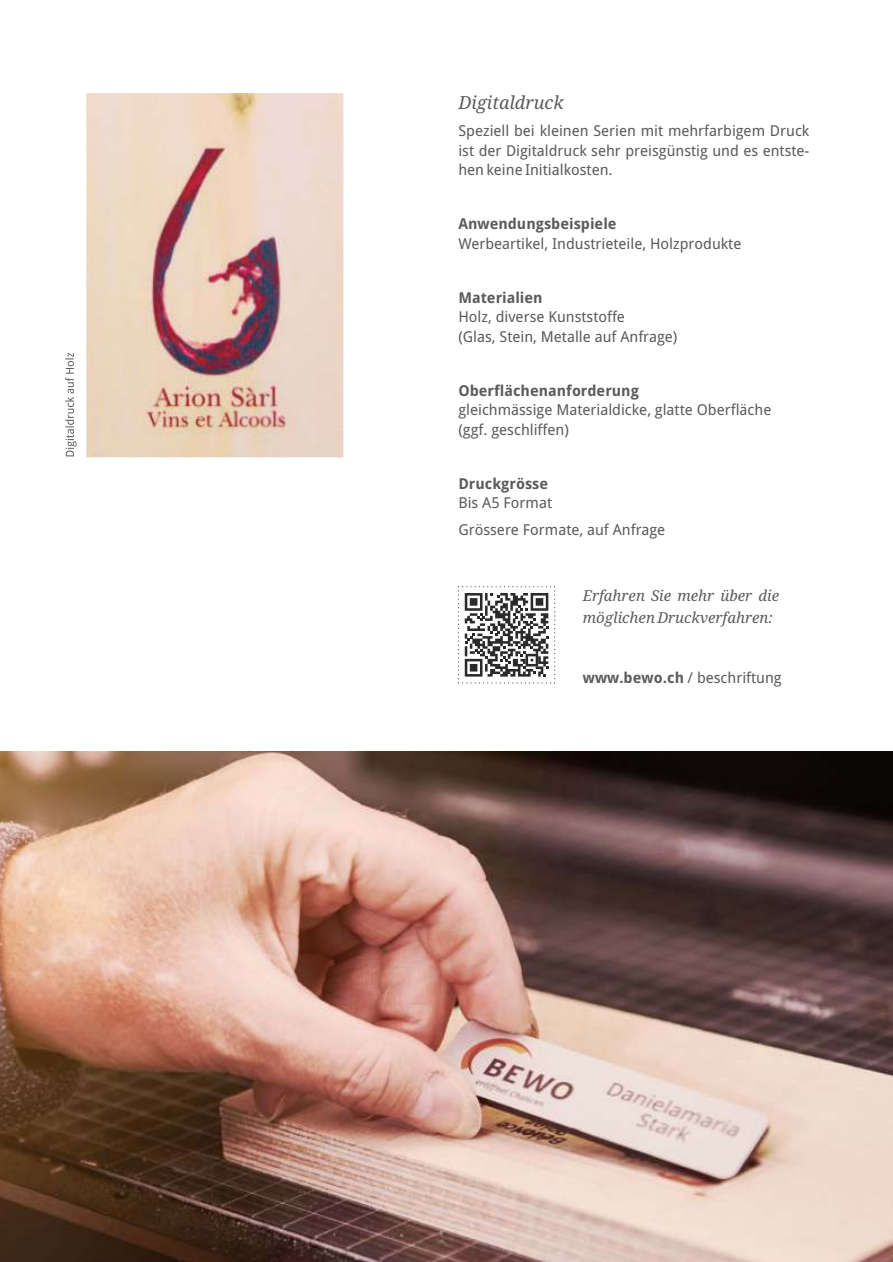
<style>
.page{position:relative;width:893px;height:1262px;background:#fff}
.page>*{position:absolute;margin:0;border:0;box-sizing:border-box;transform-origin:0 0}
.t1{font:italic 18px "Droid Serif";color:#5b5b5b}
.t2{font:15px/19.5px "Droid Sans";color:#5b5b5b}
.t3{font:700 15px "Droid Sans";color:#5b5b5b}
.t4{font:italic 15px/22px "Droid Serif";color:#5b5b5b}
.s1{font-weight:700}
</style>
<div class="page">
<img style="left:86px;top:93px;width:257px;height:364px">
<svg style="left:65px;top:353px;width:11px;height:103px"></svg>
<svg style="left:458px;top:586px;width:97px;height:97px"></svg>
<img style="left:0;top:751px;width:893px;height:511px">
<p class="t1" style="left:458px;top:95px;width:107px">Digitaldruck</p>
<p class="t2" style="left:458px;top:122px;width:352px;text-align:justify">Speziell bei kleinen Serien mit mehrfarbigem Druck ist der Digitaldruck sehr preisgünstig und es entste&shy;hen keine Initialkosten.</p>
<p class="t3" style="left:458px;top:218px;width:160px">Anwendungsbeispiele</p>
<p class="t2" style="left:458px;top:235px;width:284px">Werbeartikel, Industrieteile, Holzprodukte</p>
<p class="t3" style="left:458px;top:291px;width:86px">Materialien</p>
<p class="t2" style="left:458px;top:308px;width:220px">Holz, diverse Kunststoffe<br>(Glas, Stein, Metalle auf Anfrage)</p>
<p class="t3" style="left:458px;top:384px;width:182px">Oberflächenanforderung</p>
<p class="t2" style="left:458px;top:401px;width:314px">gleichmässige Materialdicke, glatte Oberfläche (ggf. geschliffen)</p>
<p class="t3" style="left:458px;top:477px;width:91px">Druckgrösse</p>
<p class="t2" style="left:458px;top:491px;width:208px;line-height:27px">Bis A5 Format<br>Grössere Formate, auf Anfrage</p>
<p class="t4" style="left:582px;top:585px;width:198px">Erfahren Sie mehr über die möglichen Druckverfahren:</p>
<p class="t2" style="left:582px;top:669px;width:200px"><span class="s1">www.bewo.ch</span> / beschriftung</p>
</div>
